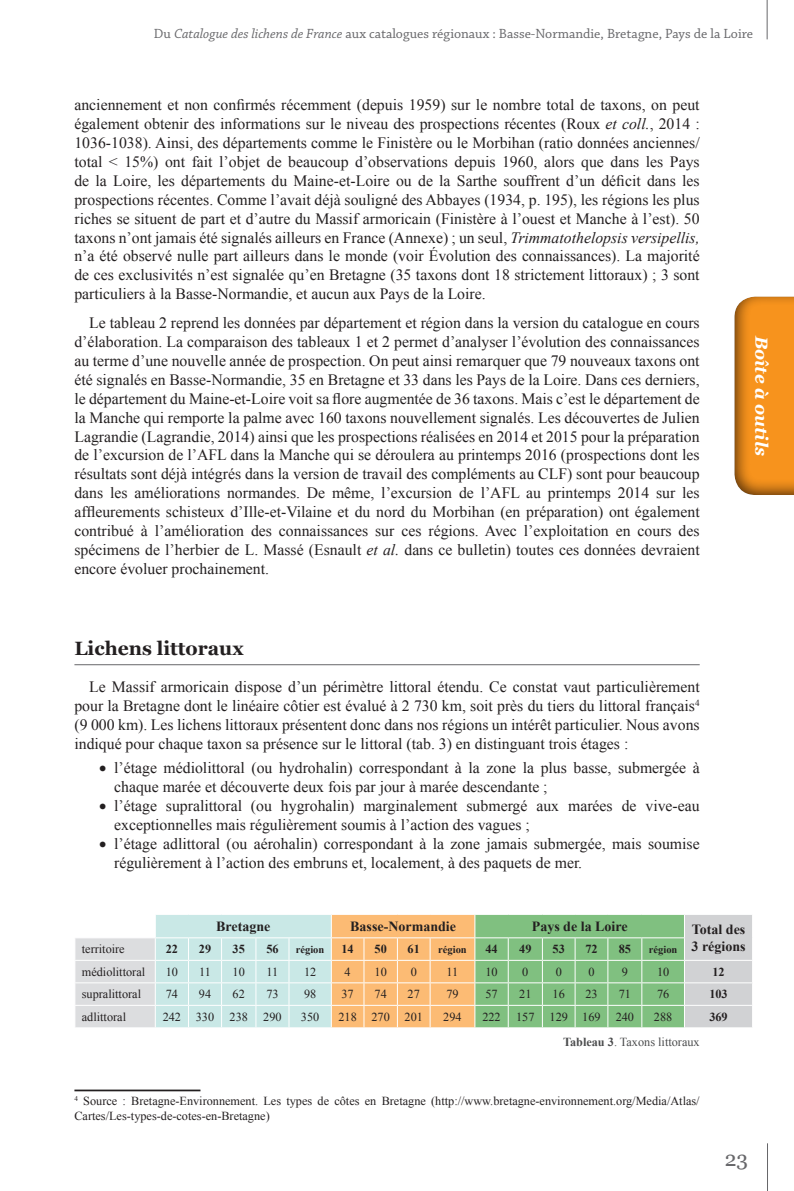
<style>
.page{position:relative;width:794px;height:1191px;background:#fff}
.page>*{position:absolute;margin:0;border:0;box-sizing:border-box;transform-origin:0 0}
.t1{font:21px "Georgia";color:#67676a}
.normal_esp{font:700 19.25px "Georgia";color:#231f20}
.t2{font:italic 700 17.5px "Georgia";color:#fff}
.t3{font:15.75px/18.9px "Times New Roman";color:#231f20;text-align:justify}
.t4{font:14px "Chaparral Pro";color:#67676a}
.t5{font:700 14px/16.8px "Times New Roman";color:#231f20}
.t6{font:12.25px/14.7px "Times New Roman";color:#231f20}
.t7{font:700 12.25px "Times New Roman";color:#231f20}
.t8{font:12.25px "Times New Roman";color:#4b4c4d}
.t9{font:700 10.5px "Times New Roman";color:#231f20}
.s1{font-style:italic}
.s2{font-weight:700}
</style>
<div class="page">
<hr style="left:767px;top:1143px;width:1px;height:48px;background:#67676a">
<hr style="left:766px;top:0;width:1px;height:39px;background:#67676a">
<div style="left:732px;top:294px;width:62px;height:203px;background:#231f20;opacity:.75"></div>
<hr style="left:74px;top:664px;width:625px;height:1px;background:#67676a">
<svg style="left:75px;top:914px;width:677px;height:113px;background:#c5d2b1"></svg>
<hr style="left:74px;top:1089px;width:126px;height:2px;background:#231f20">
<p class="t4" style="left:154px;top:26px;width:601px">Du <span class="s1">Catalogue des lichens de France</span> aux catalogues régionaux : Basse-Normandie, Bretagne, Pays de la Loire</p>
<p class="t3" style="left:74px;top:95px;width:627px">anciennement et non confirmés récemment (depuis 1959) sur le nombre total de taxons, on peut également obtenir des informations sur le niveau des prospections récentes (Roux <span class="s1">et coll.</span>, 2014 :<br>1036-1038). Ainsi, des départements comme le Finistère ou le Morbihan (ratio données anciennes/ total &lt; 15%) ont fait l’objet de beaucoup d’observations depuis 1960, alors que dans les Pays de la Loire, les départements du Maine-et-Loire ou de la Sarthe souffrent d’un déficit dans les prospections récentes. Comme l’avait déjà souligné des Abbayes (1934, p. 195), les régions les plus riches se situent de part et d’autre du Massif armoricain (Finistère à l’ouest et Manche à l’est). 50 taxons n’ont jamais été signalés ailleurs en France (Annexe) ; un seul, <span class="s1">Trimmatothelopsis versipellis, </span>n’a été observé nulle part ailleurs dans le monde (voir Évolution des connaissances). La majorité de ces exclusivités n’est signalée qu’en Bretagne (35 taxons dont 18 strictement littoraux) ; 3 sont particuliers à la Basse-Normandie, et aucun aux Pays de la Loire.</p>
<p class="t3" style="left:74px;top:313px;width:627px;text-indent:15px">Le tableau 2 reprend les données par département et région dans la version du catalogue en cours d’élaboration. La comparaison des tableaux 1 et 2 permet d’analyser l’évolution des connaissances au terme d’une nouvelle année de prospection. On peut ainsi remarquer que 79 nouveaux taxons ont été signalés en Basse-Normandie, 35 en Bretagne et 33 dans les Pays de la Loire. Dans ces derniers, le département du Maine-et-Loire voit sa flore augmentée de 36 taxons. Mais c’est le département de la Manche qui remporte la palme avec 160 taxons nouvellement signalés. Les découvertes de Julien Lagrandie (Lagrandie, 2014) ainsi que les prospections réalisées en 2014 et 2015 pour la préparation de l’excursion de l’AFL dans la Manche qui se déroulera au printemps 2016 (prospections dont les résultats sont déjà intégrés dans la version de travail des compléments au CLF) sont pour beaucoup dans les améliorations normandes. De même, l’excursion de l’AFL au printemps 2014 sur les affleurements schisteux d’Ille-et-Vilaine et du nord du Morbihan (en préparation) ont également contribué à l’amélioration des connaissances sur ces régions. Avec l’exploitation en cours des spécimens de l’herbier de L. Massé (Esnault <span class="s1">et al.</span> dans ce bulletin) toutes ces données devraient encore évoluer prochainement.</p>
<p class="t2" style="left:773px;top:335px;width:122px;rotate:90deg">Boîte à outils</p>
<p class="normal_esp" style="left:74px;top:635px;width:171px">Lichens littoraux</p>
<p class="t3" style="left:74px;top:677px;width:627px;text-indent:15px">Le Massif armoricain dispose d’un périmètre littoral étendu. Ce constat vaut particulièrement pour la Bretagne dont le linéaire côtier est évalué à 2 730 km, soit près du tiers du littoral français<sup>4 </sup>(9 000 km). Les lichens littoraux présentent donc dans nos régions un intérêt particulier. Nous avons indiqué pour chaque taxon sa présence sur le littoral (tab. 3) en distinguant trois étages :</p>
<p class="t3" style="left:114px;top:758px;width:587px;text-indent:-15px">• l’étage médiolittoral (ou hydrohalin) correspondant à la zone la plus basse, submergée à chaque marée et découverte deux fois par jour à marée descendante ;</p>
<p class="t3" style="left:114px;top:796px;width:587px;text-indent:-15px">• l’étage supralittoral (ou hygrohalin) marginalement submergé aux marées de vive-eau exceptionnelles mais régulièrement soumis à l’action des vagues ;</p>
<p class="t3" style="left:114px;top:833px;width:587px;text-indent:-15px">• l’étage adlittoral (ou aérohalin) correspondant à la zone jamais submergée, mais soumise régulièrement à l’action des embruns et, localement, à des paquets de mer.</p>
<p class="t5" style="left:216px;top:917px;width:56px">Bretagne</p>
<p class="t5" style="left:350px;top:917px;width:107px">Basse-Normandie</p>
<p class="t5" style="left:532px;top:917px;width:97px">Pays de la Loire</p>
<p class="t5" style="left:691px;top:920px;width:56px">Total des<br>3 régions</p>
<p class="t6" style="left:82px;top:941px;width:44px">territoire</p>
<p class="t7" style="left:166px;top:940px;width:14px">22</p>
<p class="t7" style="left:199px;top:940px;width:14px">29</p>
<p class="t7" style="left:233px;top:940px;width:14px">35</p>
<p class="t7" style="left:266px;top:940px;width:14px">56</p>
<p class="t9" style="left:296px;top:942px;width:30px">région</p>
<p class="t7" style="left:341px;top:940px;width:14px">14</p>
<p class="t7" style="left:374px;top:940px;width:14px">50</p>
<p class="t7" style="left:407px;top:940px;width:14px">61</p>
<p class="t9" style="left:438px;top:942px;width:30px">région</p>
<p class="t7" style="left:485px;top:940px;width:14px">44</p>
<p class="t7" style="left:519px;top:940px;width:14px">49</p>
<p class="t7" style="left:552px;top:940px;width:14px">53</p>
<p class="t7" style="left:585px;top:940px;width:14px">72</p>
<p class="t7" style="left:619px;top:940px;width:14px">85</p>
<p class="t9" style="left:649px;top:942px;width:30px">région</p>
<p class="t6" style="left:82px;top:964px;width:65px">médiolittoral</p>
<p class="t6" style="left:166px;top:964px;width:14px">10</p>
<p class="t6" style="left:199px;top:964px;width:13px">11</p>
<p class="t6" style="left:233px;top:964px;width:14px">10</p>
<p class="t6" style="left:266px;top:964px;width:13px">11</p>
<p class="t6" style="left:304px;top:964px;width:14px">12</p>
<p class="t6" style="left:344px;top:964px;width:8px">4</p>
<p class="t6" style="left:374px;top:964px;width:14px">10</p>
<p class="t6" style="left:411px;top:964px;width:8px">0</p>
<p class="t6" style="left:446px;top:964px;width:13px">11</p>
<p class="t6" style="left:485px;top:964px;width:14px">10</p>
<p class="t6" style="left:522px;top:964px;width:8px">0</p>
<p class="t6" style="left:555px;top:964px;width:8px">0</p>
<p class="t6" style="left:588px;top:964px;width:8px">0</p>
<p class="t6" style="left:622px;top:964px;width:8px">9</p>
<p class="t6" style="left:657px;top:964px;width:14px">10</p>
<p class="t7" style="left:712px;top:963px;width:14px">12</p>
<p class="t6" style="left:82px;top:986px;width:61px">supralittoral</p>
<p class="t6" style="left:166px;top:986px;width:14px">74</p>
<p class="t6" style="left:199px;top:986px;width:14px">94</p>
<p class="t6" style="left:233px;top:986px;width:14px">62</p>
<p class="t6" style="left:266px;top:986px;width:14px">73</p>
<p class="t6" style="left:304px;top:986px;width:14px">98</p>
<p class="t6" style="left:341px;top:986px;width:14px">37</p>
<p class="t6" style="left:374px;top:986px;width:14px">74</p>
<p class="t6" style="left:407px;top:986px;width:14px">27</p>
<p class="t6" style="left:446px;top:986px;width:14px">79</p>
<p class="t6" style="left:485px;top:986px;width:14px">57</p>
<p class="t6" style="left:519px;top:986px;width:14px">21</p>
<p class="t6" style="left:552px;top:986px;width:14px">16</p>
<p class="t6" style="left:585px;top:986px;width:14px">23</p>
<p class="t6" style="left:619px;top:986px;width:14px">71</p>
<p class="t6" style="left:657px;top:986px;width:14px">76</p>
<p class="t7" style="left:709px;top:985px;width:20px">103</p>
<p class="t6" style="left:82px;top:1009px;width:46px">adlittoral</p>
<p class="t6" style="left:163px;top:1009px;width:20px">242</p>
<p class="t6" style="left:196px;top:1009px;width:20px">330</p>
<p class="t6" style="left:229px;top:1009px;width:20px">238</p>
<p class="t6" style="left:263px;top:1009px;width:20px">290</p>
<p class="t6" style="left:301px;top:1009px;width:20px">350</p>
<p class="t6" style="left:338px;top:1009px;width:20px">218</p>
<p class="t6" style="left:371px;top:1009px;width:20px">270</p>
<p class="t6" style="left:404px;top:1009px;width:20px">201</p>
<p class="t6" style="left:443px;top:1009px;width:20px">294</p>
<p class="t6" style="left:482px;top:1009px;width:20px">222</p>
<p class="t6" style="left:516px;top:1009px;width:20px">157</p>
<p class="t6" style="left:549px;top:1009px;width:20px">129</p>
<p class="t6" style="left:582px;top:1009px;width:20px">169</p>
<p class="t6" style="left:615px;top:1009px;width:20px">240</p>
<p class="t6" style="left:654px;top:1009px;width:20px">288</p>
<p class="t7" style="left:709px;top:1008px;width:20px">369</p>
<p class="t8" style="left:563px;top:1033px;width:138px"><span class="s2">Tableau 3</span>. Taxons littoraux</p>
<p class="t6" style="left:74px;top:1093px;width:627px"><sup>4</sup> Source : Bretagne-Environnement. Les types de côtes en Bretagne (http://www.bretagne-environnement.org/Media/Atlas/<br>Cartes/Les-types-de-cotes-en-Bretagne)</p>
<h1 class="t1" style="left:724px;top:1146px;width:25px">23</h1>
</div>
